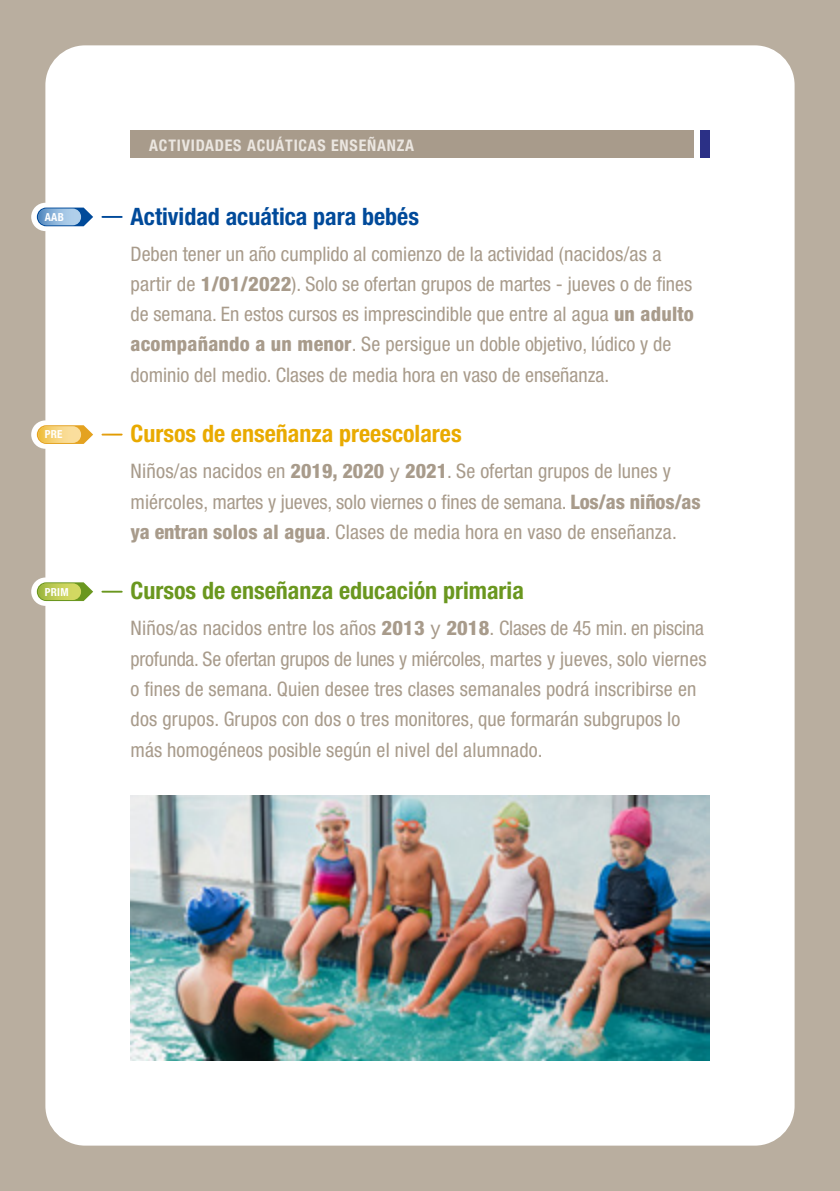
<style>
.page{position:relative;width:840px;height:1191px;background:#fff}
.page>*{position:absolute;margin:0;border:0;box-sizing:border-box;transform-origin:0 0}
.t1{font:700 condensed 24px "Helvetica Neue";color:#6a971f}
.t2{font:700 condensed 24px "Helvetica Neue";color:#e9aa00}
.t3{font:700 condensed 24px "Helvetica Neue";color:#004a9a}
.t4{font:condensed 20px/30.2px "Helvetica Neue";letter-spacing:.005em;color:#a89b8b}
.t5{font:700 condensed 16px "Helvetica Neue";letter-spacing:.05em;color:#ebe6e0}
.t6{font:700 condensed 11px "Helvetica Neue";letter-spacing:.025em;color:#fff}
.s1{font-weight:800}
.s2{font-stretch:normal}
</style>
<div class="page">
<div style="left:0;top:0;width:839px;height:1191px;background:#b9ae9f"></div>
<div style="left:45px;top:45px;width:749px;height:1100px;background:#fff;border-radius:40px"></div>
<div style="left:130px;top:130px;width:564px;height:28px;background:#a89b8b"></div>
<div style="left:700px;top:130px;width:9px;height:28px;background:#2b3086"></div>
<svg style="left:31px;top:203px;width:29px;height:28px"></svg>
<hr style="left:102px;top:216px;width:20px;height:2px;background:#004a9a">
<svg style="left:37px;top:208px;width:56px;height:18px"></svg>
<svg style="left:38px;top:209px;width:43px;height:16px"></svg>
<div style="left:31px;top:420px;width:29px;height:29px;background:#fff;border-radius:50%"></div>
<svg style="left:37px;top:425px;width:56px;height:19px"></svg>
<svg style="left:38px;top:426px;width:43px;height:17px"></svg>
<div style="left:31px;top:577px;width:29px;height:29px;background:#fff;border-radius:50%"></div>
<svg style="left:37px;top:582px;width:56px;height:19px"></svg>
<div style="left:38px;top:583px;width:43px;height:17px;background:linear-gradient(to right,#a2ba43,#dcde68);border-radius:8px"></div>
<svg style="left:102px;top:591px;width:20px;height:1px"></svg>
<img style="left:130px;top:795px;width:579px;height:265px">
<p class="t6" style="left:45px;top:210px;width:21px">AAB</p>
<p class="t6" style="left:45px;top:428px;width:19px">PRE</p>
<p class="t6" style="left:45px;top:585px;width:25px">PRIM</p>
<p class="t5" style="left:149px;top:135px;width:266px">ACTIVIDADES ACUÁTICAS ENSEÑANZA</p>
<p class="t3" style="left:130px;top:201px;width:290px">Actividad acuática para bebés</p>
<p class="t4" style="left:130px;top:238px;width:564px">Deben tener un año cumplido al comienzo de la actividad (nacidos/as a partir de <span class="s1">1/01/2022</span>). Solo se ofertan grupos de martes - jueves o de fines de semana. En estos cursos es imprescindible que entre al agua <span class="s1">un adulto acompañando a un menor</span>. Se persigue un doble objetivo, lúdico y de dominio del medio. Clases de media hora en vaso de enseñanza.</p>
<p class="t2" style="left:130px;top:419px;width:332px">Cursos de enseñanza preescolares</p>
<p class="t4" style="left:130px;top:456px;width:571px">Niños/as nacidos en <span class="s1">2019, 2020</span> <span class="s2">y</span> <span class="s1">2021</span>. Se ofertan grupos de lunes y miércoles, martes y jueves, solo viernes o fines de semana. <span class="s1">Los/as niños/as ya entran solos al agua</span>. Clases de media hora en vaso de enseñanza.</p>
<p class="t1" style="left:130px;top:576px;width:395px">Cursos de enseñanza educación primaria</p>
<p class="t4" style="left:130px;top:613px;width:577px">Niños/as nacidos entre los años <span class="s1">2013</span> <span class="s2">y</span> <span class="s1">2018</span>. Clases de 45 min. en piscina profunda. Se ofertan grupos de lunes y miércoles, martes y jueves, solo viernes o fines de semana. Quien desee tres clases semanales podrá inscribirse en dos grupos. Grupos con dos o tres monitores, que formarán subgrupos lo más homogéneos posible según el nivel del alumnado.</p>
</div>
